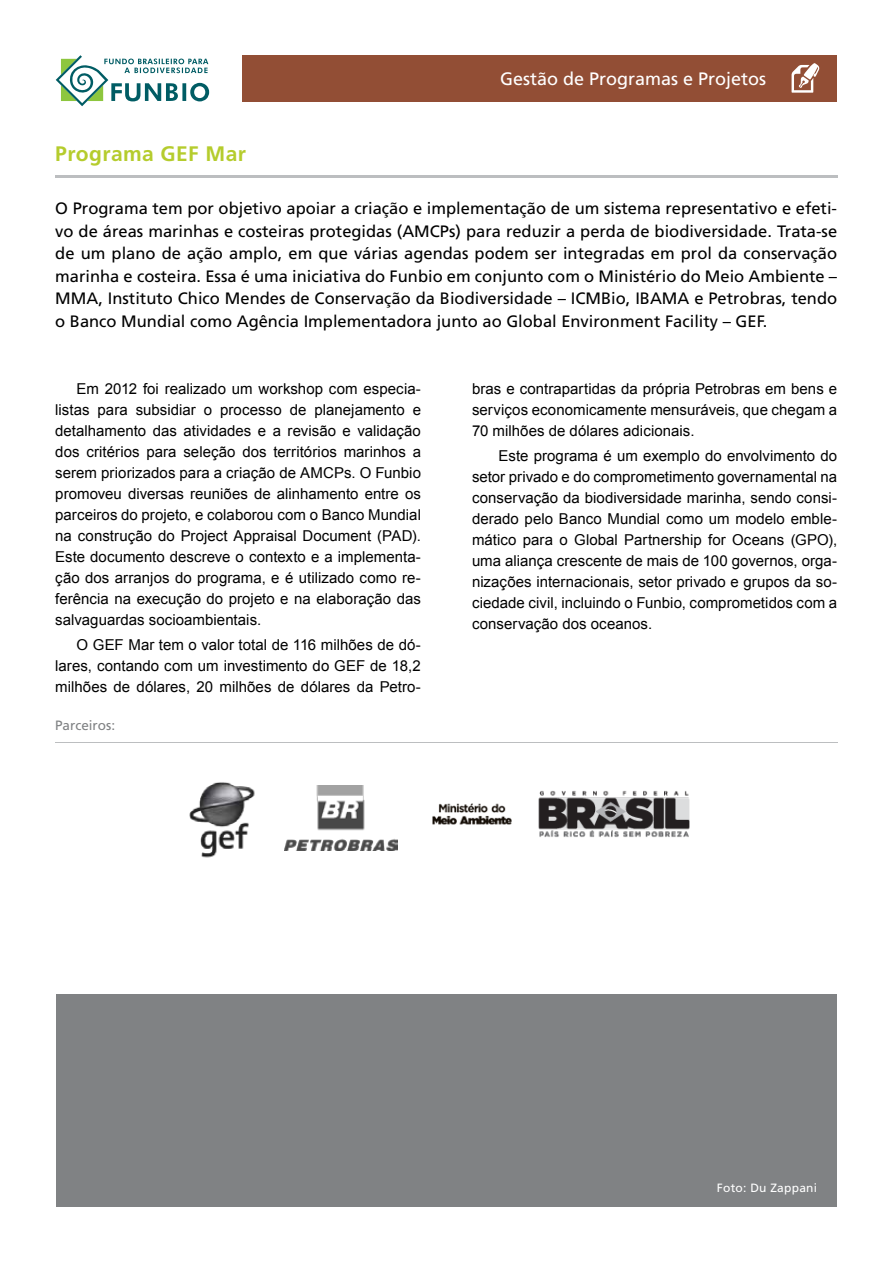
<style>
.page{position:relative;width:893px;height:1263px;background:#fff}
.page>*{position:absolute;margin:0;border:0;box-sizing:border-box;transform-origin:0 0}
.t1{font:700 21px "Frutiger";letter-spacing:.02em;color:#b5cc2d}
.t2{font:18px "Frutiger";color:#fff}
.t3{font:16.5px/22.5px "Frutiger";color:#000;text-align:justify}
.t4{font:15px/21px "Arial";letter-spacing:.005em;color:#000;text-align:justify}
.t5{font:13.5px "Frutiger";color:#808284}
.t6{font:12px "Frutiger";letter-spacing:.02em;color:#fff}
</style>
<div class="page">
<div style="left:242px;top:55px;width:595px;height:47px;background:#924e35"></div>
<svg style="left:56px;top:55px;width:153px;height:51px"></svg>
<svg style="left:792px;top:63px;width:28px;height:30px"></svg>
<div style="left:57px;top:994px;width:780px;height:213px;background:#808284"></div>
<hr style="left:55px;top:175px;width:783px;height:2px;background:#bcbec0">
<hr style="left:55px;top:742px;width:783px;height:1px;background:#bcbec0">
<img style="left:189px;top:782px;width:66px;height:76px">
<img style="left:284px;top:785px;width:113px;height:65px">
<img style="left:432px;top:790px;width:258px;height:47px">
<p class="t2" style="left:500px;top:69px;width:268px">Gestão de Programas e Projetos</p>
<h1 class="t1" style="left:55px;top:141px;width:192px">Programa GEF Mar</h1>
<p class="t3" style="left:55px;top:197px;width:783px">O Programa tem por objetivo apoiar a criação e implementação de um sistema representativo e efeti&shy;vo de áreas marinhas e costeiras protegidas (AMCPs) para reduzir a perda de biodiversidade. Trata-se de um plano de ação amplo, em que várias agendas podem ser integradas em prol da conservação marinha e costeira. Essa é uma iniciativa do Funbio em conjunto com o Ministério do Meio Ambiente – MMA, Instituto Chico Mendes de Conservação da Biodiversidade – ICMBio, IBAMA e Petrobras, tendo o Banco Mundial como Agência Implementadora junto ao Global Environment Facility – GEF.</p>
<p class="t4" style="left:55px;top:378px;width:367px;text-indent:21px">Em 2012 foi realizado um workshop com especia&shy;listas para subsidiar o processo de planejamento e detalhamento das atividades e a revisão e validação dos critérios para seleção dos territórios marinhos a serem priorizados para a criação de AMCPs. O Funbio promoveu diversas reuniões de alinhamento entre os parceiros do projeto, e colaborou com o Banco Mundial na construção do Project Appraisal Document (PAD).<br>Este documento descreve o contexto e a implementa&shy;ção dos arranjos do programa, e é utilizado como re&shy;ferência na execução do projeto e na elaboração das salvaguardas socioambientais.</p>
<p class="t4" style="left:55px;top:634px;width:367px;text-indent:21px">O GEF Mar tem o valor total de 116 milhões de dó&shy;lares, contando com um investimento do GEF de 18,2 milhões de dólares, 20 milhões de dólares da Petro-</p>
<p class="t5" style="left:55px;top:718px;width:62px">Parceiros:</p>
<p class="t4" style="left:472px;top:378px;width:367px">bras e contrapartidas da própria Petrobras em bens e serviços economicamente mensuráveis, que chegam a 70 milhões de dólares adicionais.</p>
<p class="t4" style="left:472px;top:445px;width:367px;text-indent:27px">Este programa é um exemplo do envolvimento do setor privado e do comprometimento governamental na conservação da biodiversidade marinha, sendo consi&shy;derado pelo Banco Mundial como um modelo emble&shy;mático para o Global Partnership for Oceans (GPO), uma aliança crescente de mais de 100 governos, orga&shy;nizações internacionais, setor privado e grupos da so&shy;ciedade civil, incluindo o Funbio, comprometidos com a conservação dos oceanos.</p>
<p class="t6" style="left:717px;top:1181px;width:102px">Foto: Du Zappani</p>
</div>
